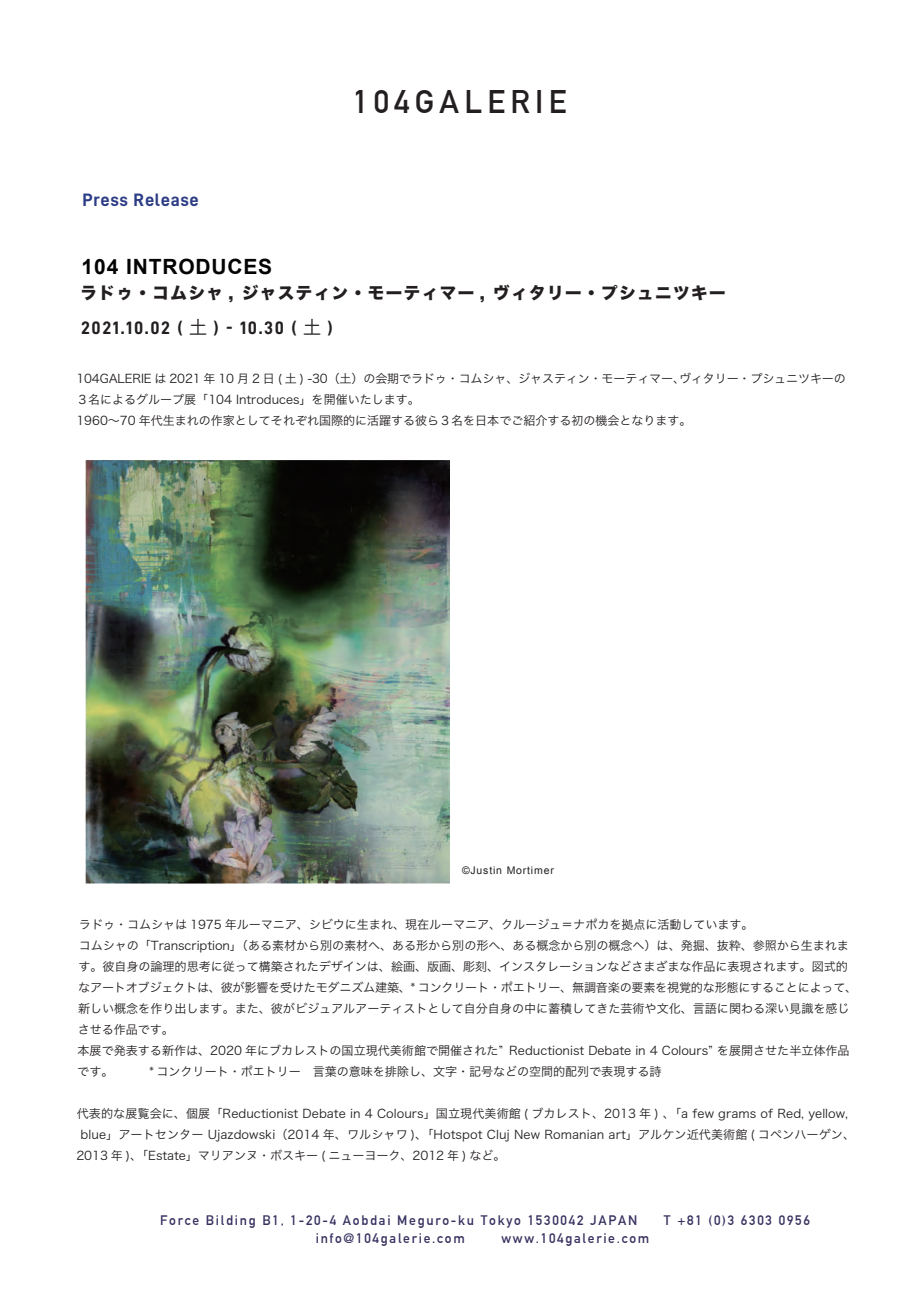
<style>
.page{position:relative;width:919px;height:1289px;background:#fff}
.page>*{position:absolute;margin:0;border:0;box-sizing:border-box;transform-origin:0 0}
.t1{font:700 31.95px "DIN Alternate";letter-spacing:.165em;color:#231f20}
.t2{font:700 21px "Arial";letter-spacing:.04em;color:#030303}
.t3{font:18px "D DIN Bold";letter-spacing:.09em;color:#231f20}
.t4{font:18px "D DIN Bold";letter-spacing:.035em;color:#2c3c85}
.t5{font:16.5px "Hira Kaku Std W8";letter-spacing:.09em;color:#231f20}
.t6{font:700 13.5px "DIN Alternate";letter-spacing:.13em;color:#36315f}
.t7{font:12px/21px "Hira Kaku Pro W3";color:#231f20}
.t8{font:10.5px "Arial";letter-spacing:.08em;color:#231f20}
.s1{font-family:"Koz Go Pr 6 N"}
</style>
<div class="page">
<img style="left:85px;top:460px;width:364px;height:423px">
<h3 class="t4" style="left:83px;top:190px;width:118px">Press Release</h3>
<h1 class="t1" style="left:353px;top:83px;width:215px">104GALERIE</h1>
<h2 class="t2" style="left:81px;top:255px;width:192px">104 INTRODUCES</h2>
<h3 class="t5" style="left:81px;top:283px;width:646px">ラドゥ・コムシャ , ジャスティン・モーティマー , ヴィタリー・プシュニツキー</h3>
<h3 class="t3" style="left:81px;top:317px;width:253px">2021.10.02 ( <span class="s1">土</span> ) - 10.30 ( <span class="s1">土</span> )</h3>
<p class="t7" style="left:76px;top:367px;width:771px">104GALERIE は 2021 年 10 月 2 日 ( 土 ) -30（土）の会期でラドゥ・コムシャ、ジャスティン・モーティマー、ヴィタリー・プシュニツキーの<br>３名によるグループ展「104 Introduces」を開催いたします。<br>1960～70 年代生まれの作家としてそれぞれ国際的に活躍する彼ら３名を日本でご紹介する初の機会となります。</p>
<p class="t8" style="left:462px;top:864px;width:93px">©Justin Mortimer</p>
<p class="t7" style="left:77px;top:913px;width:781px">ラドゥ・コムシャは 1975 年ルーマニア、シビウに生まれ、現在ルーマニア、クルージュ＝ナポカを拠点に活動しています。<br>コムシャの「Transcription」（ある素材から別の素材へ、ある形から別の形へ、ある概念から別の概念へ）は、発掘、抜粋、参照から生まれます。彼自身の論理的思考に従って構築されたデザインは、絵画、版画、彫刻、インスタレーションなどさまざまな作品に表現されます。図式的なアートオブジェクトは、彼が影響を受けたモダニズム建築、* コンクリート・ポエトリー、無調音楽の要素を視覚的な形態にすることによって、新しい概念を作り出します。また、彼がビジュアルアーティストとして自分自身の中に蓄積してきた芸術や文化、言語に関わる深い見識を感じさせる作品です。<br>本展で発表する新作は、2020 年にブカレストの国立現代美術館で開催された” Reductionist Debate in 4 Colours” を展開させた半立体作品です。　　　* コンクリート・ポエトリー　言葉の意味を排除し、文字・記号などの空間的配列で表現する詩</p>
<p class="t7" style="left:77px;top:1102px;width:773px">代表的な展覧会に、個展「Reductionist Debate in 4 Colours」国立現代美術館 ( ブカレスト、2013 年 ) 、「a few grams of Red, yellow,</p>
<p class="t7" style="left:81px;top:1123px;width:776px">blue」アートセンター Ujazdowski（2014 年、ワルシャワ )、「Hotspot Cluj New Romanian art」アルケン近代美術館 ( コペンハーゲン、</p>
<p class="t7" style="left:76px;top:1144px;width:431px">2013 年 )、「Estate」マリアンヌ・ボスキー ( ニューヨーク、2012 年 ) など。</p>
<p class="t6" style="left:160px;top:1212px;width:478px">Force Bilding B1, 1-20-4 Aobdai Meguro-ku Tokyo 1530042 JAPAN</p>
<p class="t6" style="left:664px;top:1212px;width:147px">T +81 (0)3 6303 0956</p>
<p class="t6" style="left:316px;top:1230px;width:151px">info@104galerie.com</p>
<p class="t6" style="left:501px;top:1230px;width:150px">www.104galerie.com</p>
</div>
